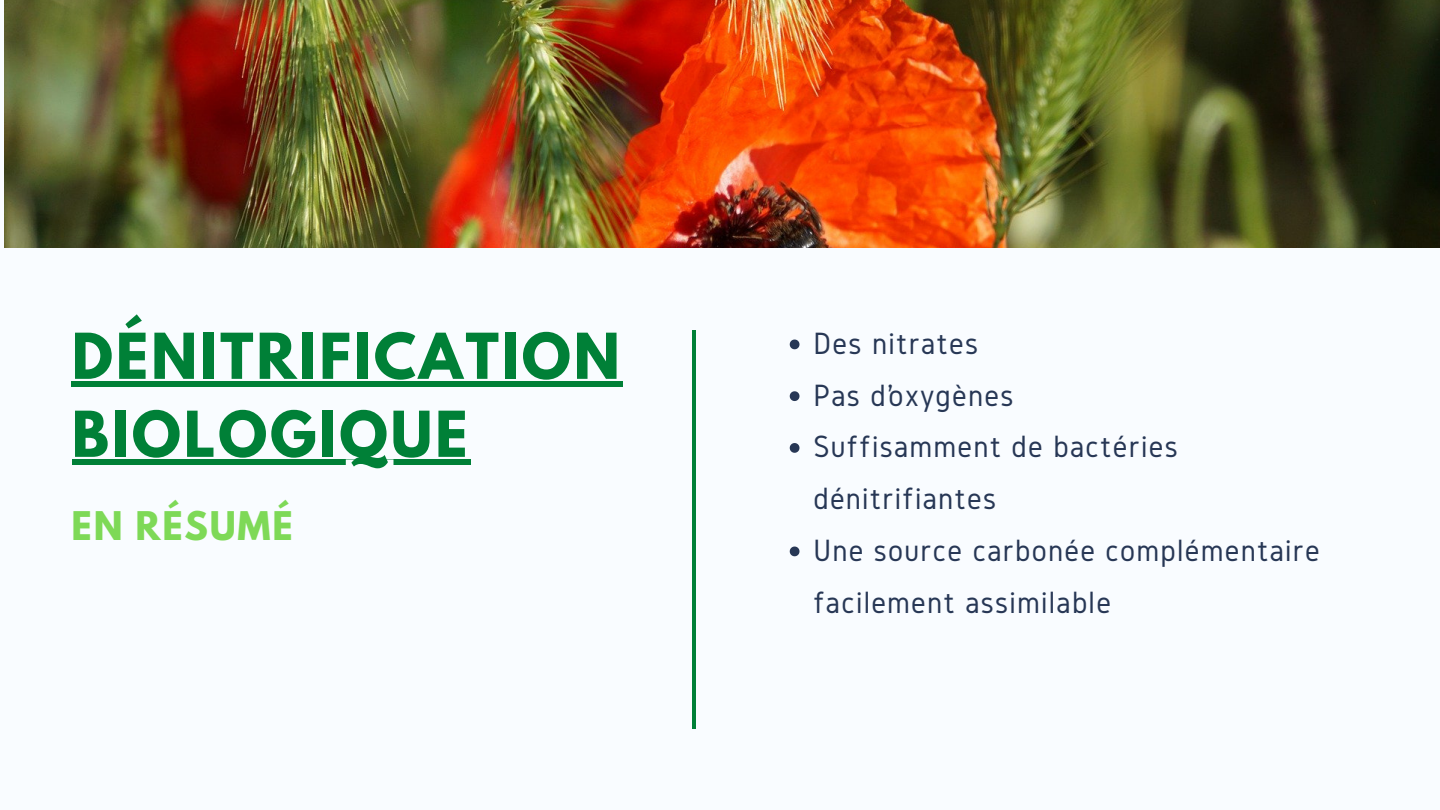
<style>
.page{position:relative;width:1440px;height:810px;background:#f9fcff}
.page>*{position:absolute;margin:0;border:0;box-sizing:border-box;transform-origin:0 0}
.t1{font:700 56px/78px "League Spartan";letter-spacing:.05em;color:#008037}
.t2{font:700 35px "League Spartan";letter-spacing:.05em;color:#7ed957}
.t3{font:32px/51.8px "Gidole";letter-spacing:.04em;color:#273755}
</style>
<div class="page">
<svg style="left:790px;top:340px;width:9px;height:9px"></svg>
<svg style="left:790px;top:391px;width:9px;height:10px"></svg>
<svg style="left:790px;top:443px;width:9px;height:10px"></svg>
<svg style="left:790px;top:547px;width:9px;height:9px"></svg>
<hr style="left:693px;top:330px;width:3px;height:399px;background:#008037">
<img style="left:5px;top:0;width:1435px;height:247px">
<div style="left:72px;top:382px;width:551px;height:5px;background:#008037"></div>
<div style="left:72px;top:460px;width:398px;height:5px;background:#008037"></div>
<h1 class="t1" style="left:72px;top:324px;width:550px">DÉNITRIFICATION<br>BIOLOGIQUE</h1>
<p class="t2" style="left:72px;top:508px;width:223px">EN RÉSUMÉ</p>
<p class="t3" style="left:813px;top:317px;width:508px">Des nitrates<br>Pas d’oxygènes<br>Suffisamment de bactéries dénitrifiantes<br>Une source carbonée complémentaire facilement assimilable</p>
</div>
